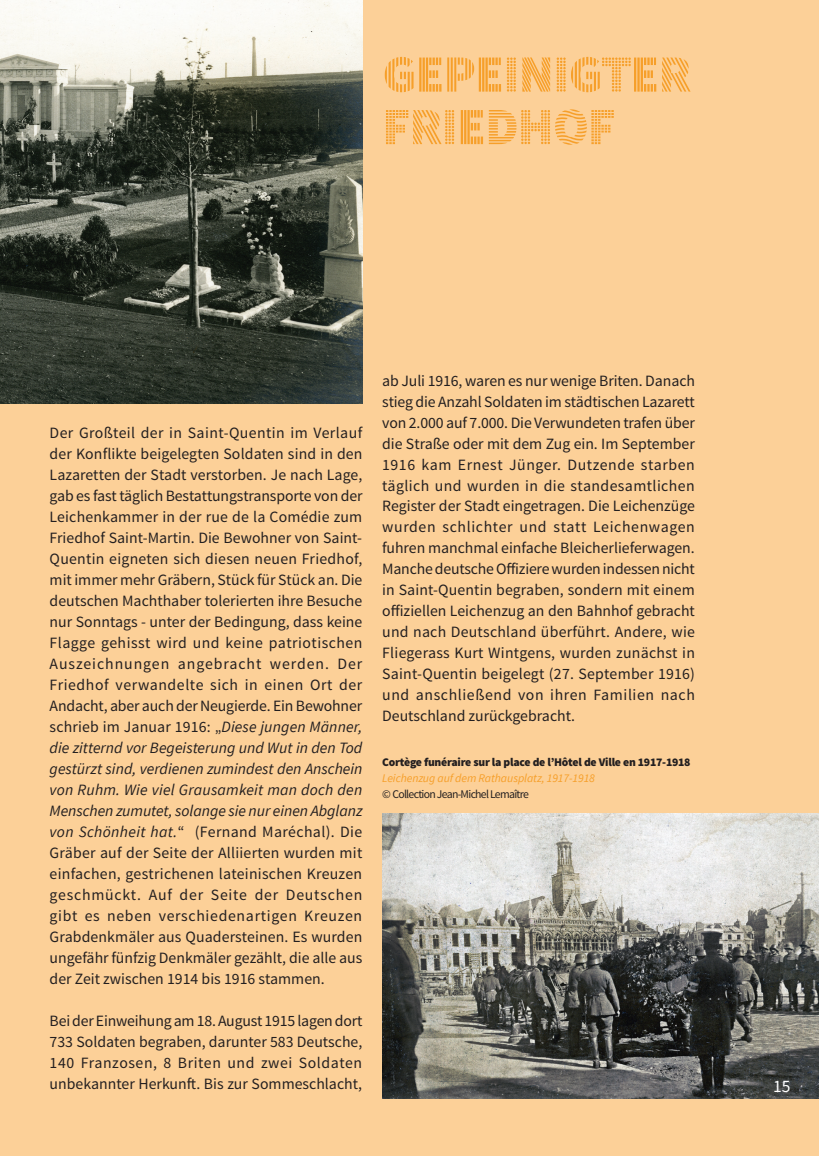
<style>
.page{position:relative;width:819px;height:1156px;background:#fcd098}
.page>*{position:absolute;margin:0;border:0;box-sizing:border-box;transform-origin:0 0}
.t1{font:52.5px/52.5px "Source Sans Pro DISPLAY";letter-spacing:-.02em;color:#f69f2a}
.t2{font:17.5px "Source Sans Pro";color:#fff}
.t3{font:15.75px/21px "Source Sans Pro";color:#231f20;text-align:justify}
.t4{font:900 11.72px "Source Sans Pro";letter-spacing:-.02em;color:#231f20}
.t5{font:italic 11.72px "Source Sans Pro";letter-spacing:-.005em;color:#f69f2a}
.t6{font:11.72px "Source Sans Pro";letter-spacing:-.06em;color:#231f20}
.s1{font-style:italic}
</style>
<div class="page">
<img style="left:0;top:0;width:362px;height:404px">
<img style="left:382px;top:814px;width:437px;height:284px">
<h1 class="t1" style="left:382px;top:49px;width:311px">GEPEINIGTER<br>FRIEDHOF</h1>
<p class="t3" style="left:50px;top:423px;width:314px">Der Großteil der in Saint-Quentin im Verlauf der Konflikte beigelegten Soldaten sind in den Lazaretten der Stadt verstorben. Je nach Lage, gab es fast täglich Bestattungstransporte von der Leichenkammer in der rue de la Comédie zum Friedhof Saint-Martin. Die Bewohner von Saint-Quentin eigneten sich diesen neuen Friedhof, mit immer mehr Gräbern, Stück für Stück an. Die deutschen Machthaber tolerierten ihre Besuche nur Sonntags - unter der Bedingung, dass keine Flagge gehisst wird und keine patriotischen Auszeichnungen angebracht werden. Der Friedhof verwandelte sich in einen Ort der Andacht, aber auch der Neugierde. Ein Bewohner schrieb im Januar 1916: „<span class="s1">Diese jungen Männer, die zitternd vor Begeisterung und Wut in den Tod gestürzt sind, verdienen zumindest den Anschein von Ruhm. Wie viel Grausamkeit man doch den Menschen zumutet, solange sie nur einen Abglanz von Schönheit hat.</span>“ (Fernand Maréchal). Die Gräber auf der Seite der Alliierten wurden mit einfachen, gestrichenen lateinischen Kreuzen geschmückt. Auf der Seite der Deutschen gibt es neben verschiedenartigen Kreuzen Grabdenkmäler aus Quadersteinen. Es wurden ungefähr fünfzig Denkmäler gezählt, die alle aus der Zeit zwischen 1914 bis 1916 stammen.</p>
<p class="t3" style="left:50px;top:1011px;width:314px">Bei der Einweihung am 18. August 1915 lagen dort 733 Soldaten begraben, darunter 583 Deutsche, 140 Franzosen, 8 Briten und zwei Soldaten unbekannter Herkunft. Bis zur Sommeschlacht,</p>
<p class="t3" style="left:382px;top:370px;width:314px">ab Juli 1916, waren es nur wenige Briten. Danach stieg die Anzahl Soldaten im städtischen Lazarett von 2.000 auf 7.000. Die Verwundeten trafen über die Straße oder mit dem Zug ein. Im September 1916 kam Ernest Jünger. Dutzende starben täglich und wurden in die standesamtlichen Register der Stadt eingetragen. Die Leichenzüge wurden schlichter und statt Leichenwagen fuhren manchmal einfache Bleicherlieferwagen.<br>Manche deutsche Offiziere wurden indessen nicht in Saint-Quentin begraben, sondern mit einem offiziellen Leichenzug an den Bahnhof gebracht und nach Deutschland überführt. Andere, wie Fliegerass Kurt Wintgens, wurden zunächst in Saint-Quentin beigelegt (27. September 1916) und anschließend von ihren Familien nach Deutschland zurückgebracht.</p>
<p class="t4" style="left:382px;top:755px;width:310px">Cortège funéraire sur la place de l’Hôtel de Ville en 1917-1918</p>
<p class="t5" style="left:382px;top:771px;width:214px">Leichenzug auf dem Rathausplatz, 1917-1918</p>
<p class="t6" style="left:382px;top:787px;width:148px">© Collection Jean-Michel Lemaître</p>
<p class="t2" style="left:773px;top:1075px;width:19px">15</p>
</div>
